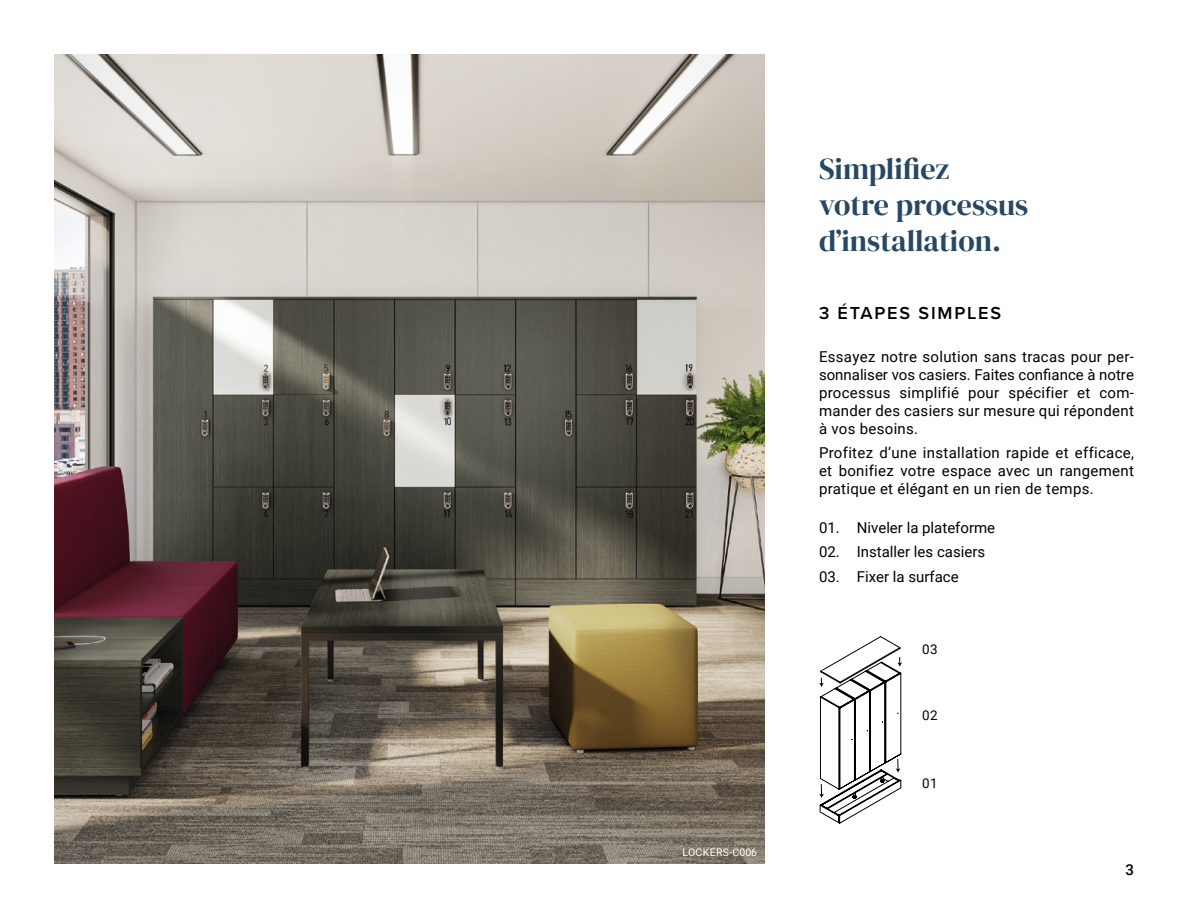
<style>
.page{position:relative;width:1188px;height:918px;background:#fff}
.page>*{position:absolute;margin:0;border:0;box-sizing:border-box;transform-origin:0 0}
.t1{font:30px/36px "DM Serif Display";color:#274762}
.t2{font:600 18px "Proxima Nova";letter-spacing:.1em;color:#000}
.t3{font:15px/18px "Roboto";letter-spacing:.02em;color:#000;text-align:justify}
.t4{font:15px "Roboto";color:#000}
.t5{font:500 15px "Roboto";color:#000}
.t6{font:13.35px "Roboto";color:#000}
.t7{font:10.5px "Roboto";letter-spacing:.035em;color:#fff}
</style>
<div class="page">
<img style="left:54px;top:54px;width:711px;height:810px">
<svg style="left:819px;top:636px;width:83px;height:188px"></svg>
<p class="t7" style="left:682px;top:845px;width:76px">LOCKERS-C006</p>
<h1 class="t1" style="left:819px;top:151px;width:211px">Simplifiez<br>votre processus d’installation.</h1>
<p class="t2" style="left:819px;top:300px;width:184px">3 ÉTAPES SIMPLES</p>
<p class="t3" style="left:819px;top:347px;width:317px">Essayez notre solution sans tracas pour per&shy;sonnaliser vos casiers. Faites confiance à notre processus simplifié pour spécifier et com&shy;mander des casiers sur mesure qui répondent à vos besoins.</p>
<p class="t3" style="left:819px;top:444px;width:317px">Profitez d’une installation rapide et efficace, et bonifiez votre espace avec un rangement pratique et élégant en un rien de temps.</p>
<p class="t4" style="left:819px;top:517px;width:178px">01. Niveler la plateforme</p>
<p class="t4" style="left:819px;top:542px;width:168px">02. Installer les casiers</p>
<p class="t4" style="left:819px;top:566px;width:141px">03. Fixer la surface</p>
<p class="t6" style="left:922px;top:640px;width:17px">03</p>
<p class="t6" style="left:922px;top:706px;width:17px">02</p>
<p class="t6" style="left:922px;top:774px;width:17px">01</p>
<p class="t5" style="left:1125px;top:859px;width:10px">3</p>
</div>
